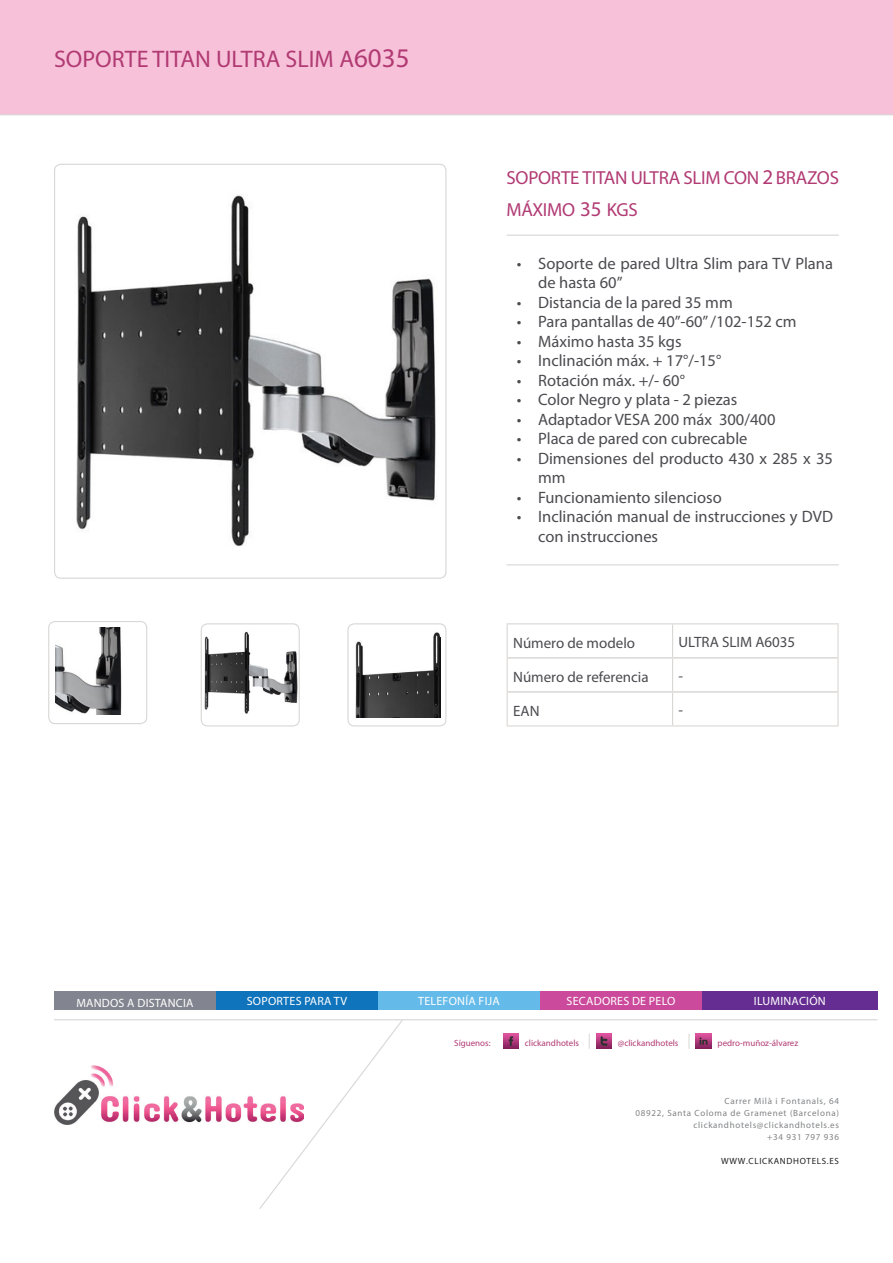
<style>
.page{position:relative;width:893px;height:1263px;background:#fff}
.page>*{position:absolute;margin:0;border:0;box-sizing:border-box;transform-origin:0 0}
.t1{font:24px "Myriad Pro";color:#b13a73}
.t2{font:18.9px "Myriad Pro";letter-spacing:-.03em;color:#b13a73}
.t3{font:16.5px/19.5px "Myriad Pro";color:#4b4b50}
.t4{font:15px "Myriad Pro";color:#4b4b50}
.t5{font:12px "Myriad Pro";letter-spacing:.02em;color:#fff}
.t6{font:9px "Myriad Pro";letter-spacing:.075em;color:#808285}
.t7{font:9px "Myriad Pro";color:#b13a73}
.t8{font:9px "Myriad Pro";letter-spacing:.075em;color:#231f20}
.s1{font-size:27px}
.s2{font-size:21px}
</style>
<div class="page">
<hr style="left:507px;top:235px;width:332px;height:1px;background:#d9d7d5">
<hr style="left:507px;top:564px;width:332px;height:1px;background:#d9d7d5">
<div style="left:54px;top:991px;width:162px;height:19px;background:#82858f"></div>
<div style="left:216px;top:991px;width:162px;height:19px;background:#1074bc"></div>
<div style="left:378px;top:991px;width:162px;height:19px;background:#64bae9"></div>
<div style="left:540px;top:991px;width:162px;height:19px;background:#cc4a9b"></div>
<div style="left:702px;top:991px;width:176px;height:19px;background:#652d91"></div>
<hr style="left:54px;top:1019px;width:824px;height:1px;background:#d9d7d5">
<svg style="left:258px;top:1020px;width:146px;height:189px"></svg>
<img style="left:54px;top:1066px;width:250px;height:59px">
<div style="left:0;top:0;width:893px;height:115px;background:#f7c1d9"></div>
<div style="left:48px;top:621px;width:99px;height:103px;border:1px solid #d9d7d5;border-radius:6px"></div>
<div style="left:347px;top:623px;width:99px;height:103px;border:1px solid #d9d7d5;border-radius:6px"></div>
<div style="left:201px;top:623px;width:99px;height:103px;border:1px solid #d9d7d5;border-radius:6px"></div>
<svg style="left:508px;top:624px;width:329px;height:1px"></svg>
<hr style="left:507px;top:623px;width:166px;height:1px;background:#d9d7d5">
<hr style="left:507px;top:624px;width:1px;height:34px;background:#d9d7d5">
<hr style="left:507px;top:658px;width:1px;height:34px;background:#d9d7d5">
<hr style="left:507px;top:692px;width:1px;height:33px;background:#d9d7d5">
<hr style="left:507px;top:725px;width:166px;height:1px;background:#d9d7d5">
<hr style="left:508px;top:657px;width:165px;height:2px;background:#d9d7d5">
<hr style="left:508px;top:691px;width:165px;height:2px;background:#d9d7d5">
<hr style="left:673px;top:623px;width:166px;height:1px;background:#d9d7d5">
<hr style="left:672px;top:624px;width:1px;height:33px;background:#d9d7d5">
<hr style="left:837px;top:624px;width:2px;height:34px;background:#d9d7d5">
<hr style="left:672px;top:659px;width:1px;height:32px;background:#d9d7d5">
<hr style="left:837px;top:658px;width:2px;height:34px;background:#d9d7d5">
<hr style="left:672px;top:693px;width:1px;height:32px;background:#d9d7d5">
<hr style="left:837px;top:692px;width:2px;height:33px;background:#d9d7d5">
<hr style="left:673px;top:725px;width:166px;height:1px;background:#d9d7d5">
<hr style="left:673px;top:657px;width:164px;height:2px;background:#d9d7d5">
<hr style="left:673px;top:691px;width:164px;height:2px;background:#d9d7d5">
<img style="left:504px;top:1034px;width:15px;height:15px">
<img style="left:596px;top:1034px;width:15px;height:15px">
<img style="left:696px;top:1034px;width:15px;height:15px">
<svg style="left:589px;top:1034px;width:1px;height:15px"></svg>
<svg style="left:689px;top:1034px;width:1px;height:15px"></svg>
<img style="left:76px;top:195px;width:360px;height:351px">
<img style="left:55px;top:628px;width:67px;height:86px">
<img style="left:204px;top:631px;width:93px;height:83px">
<img style="left:355px;top:632px;width:85px;height:85px">
<p class="t1" style="left:54px;top:44px;width:357px">SOPORTE TITAN ULTRA SLIM A<span class="s1">6035</span></p>
<p class="t2" style="left:507px;top:166px;width:12px">SOPORTE</p>
<p class="t2" style="left:583px;top:166px;width:10px">TITAN</p>
<p class="t2" style="left:631px;top:166px;width:11px">ULTRA</p>
<p class="t2" style="left:683px;top:166px;width:10px">SLIM</p>
<p class="t2" style="left:724px;top:166px;width:105px">CON <span class="s2">2</span> BRAZOS</p>
<p class="t2" style="left:507px;top:198px;width:48px">MÁXIMO</p>
<p class="t2" style="left:580px;top:198px;width:57px"><span class="s2">35</span> KGS</p>
<p class="t3" style="left:538px;top:253px;width:296px;text-indent:-21px">• Soporte de pared Ultra Slim para TV Plana de hasta 60”</p>
<p class="t3" style="left:517px;top:292px;width:217px">• Distancia de la pared 35 mm</p>
<p class="t3" style="left:517px;top:312px;width:281px">• Para pantallas de 40”-60”/102-152 cm</p>
<p class="t3" style="left:517px;top:331px;width:166px">• Máximo hasta 35 kgs</p>
<p class="t3" style="left:517px;top:351px;width:206px">• Inclinación máx. + 17°/-15°</p>
<p class="t3" style="left:517px;top:370px;width:170px">• Rotación máx. +/- 60°</p>
<p class="t3" style="left:517px;top:390px;width:222px">• Color Negro y plata - 2 piezas</p>
<p class="t3" style="left:517px;top:409px;width:260px">• Adaptador VESA 200 máx 300/400</p>
<p class="t3" style="left:517px;top:429px;width:232px">• Placa de pared con cubrecable</p>
<p class="t3" style="left:538px;top:448px;width:296px;text-indent:-21px">• Dimensiones del producto 430 x 285 x 35 mm</p>
<p class="t3" style="left:517px;top:487px;width:206px">• Funcionamiento silencioso</p>
<p class="t3" style="left:538px;top:507px;width:296px;text-indent:-21px">• Inclinación manual de instrucciones y DVD con instrucciones</p>
<p class="t4" style="left:513px;top:634px;width:123px">Número de modelo</p>
<p class="t4" style="left:679px;top:632px;width:118px">ULTRA SLIM A6035</p>
<p class="t4" style="left:513px;top:668px;width:137px">Número de referencia</p>
<p class="t4" style="left:679px;top:666px;width:6px">-</p>
<p class="t4" style="left:513px;top:702px;width:28px">EAN</p>
<p class="t4" style="left:679px;top:700px;width:6px">-</p>
<p class="t5" style="left:76px;top:995px;width:119px">MANDOS A DISTANCIA</p>
<p class="t5" style="left:247px;top:994px;width:102px">SOPORTES PARA TV</p>
<p class="t5" style="left:418px;top:994px;width:83px">TELEFONÍA FIJA</p>
<p class="t5" style="left:567px;top:994px;width:110px">SECADORES DE PELO</p>
<p class="t5" style="left:754px;top:994px;width:73px">ILUMINACIÓN</p>
<p class="t7" style="left:454px;top:1037px;width:38px">Síguenos:</p>
<p class="t7" style="left:525px;top:1037px;width:56px">clickandhotels</p>
<p class="t7" style="left:618px;top:1037px;width:62px">@clickandhotels</p>
<p class="t7" style="left:718px;top:1037px;width:82px">pedro-muñoz-álvarez</p>
<p class="t6" style="left:724px;top:1095px;width:116px">Carrer Milà i Fontanals, 64</p>
<p class="t6" style="left:636px;top:1107px;width:205px">08922, Santa Coloma de Gramenet (Barcelona)</p>
<p class="t6" style="left:693px;top:1119px;width:147px">clickandhotels@clickandhotels.es</p>
<p class="t6" style="left:767px;top:1131px;width:73px">+34 931 797 936</p>
<p class="t8" style="left:721px;top:1155px;width:119px">WWW.CLICKANDHOTELS.ES</p>
</div>
